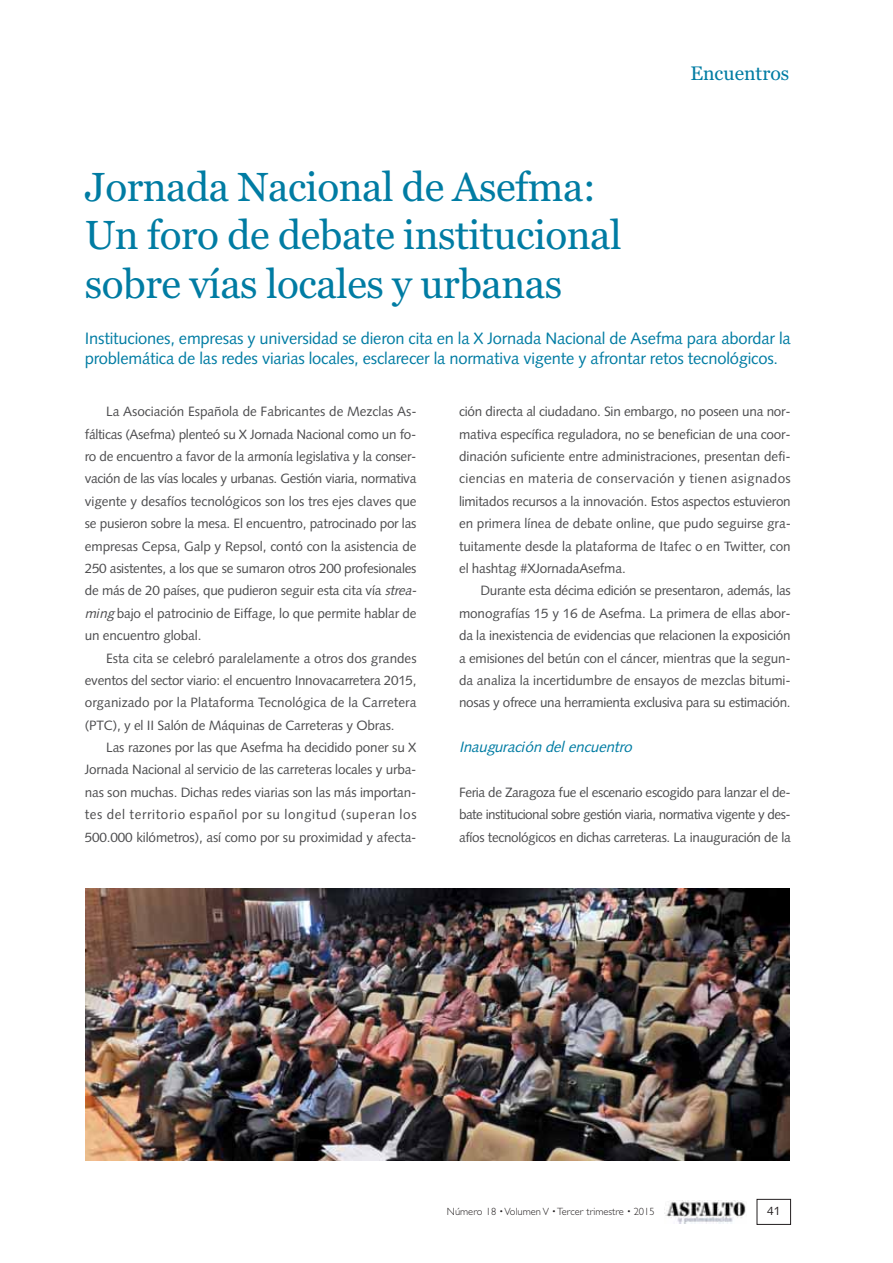
<style>
.page{position:relative;width:893px;height:1263px;background:#fff}
.page>*{position:absolute;margin:0;border:0;box-sizing:border-box;transform-origin:0 0}
.t1{font:40.5px/48.6px "Georgia";letter-spacing:-.01em;color:#007ca3}
.t2{font:19.5px "Georgia";color:#007ca3}
.t3{font:16.5px/19.8px "Syntax";letter-spacing:-.01em;color:#007ca3}
.t4{font:italic 15px "Syntax";color:#007ca3}
.t5{font:13.5px/22.4px "Syntax";letter-spacing:-.015em;color:#4c4c4e;text-align:justify}
.t6{font:12px "Syntax";color:#231f20}
.t7{font:300 10.5px "Gill Sans";color:#231f20}
.s1{font-style:italic}
</style>
<div class="page">
<img style="left:665px;top:1201px;width:81px;height:22px">
<div style="left:757px;top:1199px;width:34px;height:26px;border:1px solid #231f20"></div>
<img style="left:86px;top:889px;width:704px;height:272px">
<h1 class="t1" style="left:85px;top:166px;width:538px">Jornada Nacional de Asefma:<br>Un foro de debate institucional sobre vías locales y urbanas</h1>
<h2 class="t2" style="left:690px;top:65px;width:100px">Encuentros</h2>
<p class="t3" style="left:85px;top:330px;width:707px">Instituciones, empresas y universidad se dieron cita en la X Jornada Nacional de Asefma para abordar la problemática de las redes viarias locales, esclarecer la normativa vigente y afrontar retos tecnológicos.</p>
<p class="t5" style="left:85px;top:402px;width:336px;text-align:left;text-indent:21px">La Asociación Española de Fabricantes de Mezclas As&shy;fálticas (Asefma) plenteó su X Jornada Nacional como un fo&shy;ro de encuentro a favor de la armonía legislativa y la conser&shy;vación de las vías locales y urbanas. Gestión viaria, normativa vigente y desafíos tecnológicos son los tres ejes claves que se pusieron sobre la mesa. El encuentro, patrocinado por las empresas Cepsa, Galp y Repsol, contó con la asistencia de 250 asistentes, a los que se sumaron otros 200 profesionales de más de 20 países, que pudieron seguir esta cita vía <span class="s1">strea&shy;ming</span>bajo el patrocinio de Eiffage, lo que permite hablar de un encuentro global.</p>
<p class="t5" style="left:85px;top:648px;width:333px;text-indent:21px">Esta cita se celebró paralelamente a otros dos grandes eventos del sector viario: el encuentro Innovacarretera 2015, organizado por la Plataforma Tecnológica de la Carretera (PTC), y el II Salón de Máquinas de Carreteras y Obras.</p>
<p class="t5" style="left:85px;top:738px;width:333px;text-indent:21px">Las razones por las que Asefma ha decidido poner su X Jornada Nacional al servicio de las carreteras locales y urba&shy;nas son muchas. Dichas redes viarias son las más importan&shy;tes del territorio español por su longitud (superan los 500.000 kilómetros), así como por su proximidad y afecta-</p>
<p class="t5" style="left:459px;top:402px;width:333px">ción directa al ciudadano. Sin embargo, no poseen una nor&shy;mativa específica reguladora, no se benefician de una coor&shy;dinación suficiente entre administraciones, presentan defi&shy;ciencias en materia de conservación y tienen asignados limitados recursos a la innovación. Estos aspectos estuvieron en primera línea de debate online, que pudo seguirse gra&shy;tuitamente desde la plataforma de Itafec o en Twitter, con el hashtag #XJornadaAsefma.</p>
<p class="t5" style="left:459px;top:581px;width:333px;text-indent:21px">Durante esta décima edición se presentaron, además, las monografías 15 y 16 de Asefma. La primera de ellas abor&shy;da la inexistencia de evidencias que relacionen la exposición a emisiones del betún con el cáncer, mientras que la segun&shy;da analiza la incertidumbre de ensayos de mezclas bitumi&shy;nosas y ofrece una herramienta exclusiva para su estimación.</p>
<p class="t4" style="left:459px;top:741px;width:178px">Inauguración del encuentro</p>
<p class="t5" style="left:459px;top:782px;width:333px">Feria de Zaragoza fue el escenario escogido para lanzar el de&shy;bate institucional sobre gestión viaria, normativa vigente y des&shy;afíos tecnológicos en dichas carreteras. La inauguración de la</p>
<p class="t7" style="left:447px;top:1208px;width:209px">Número 18 Volumen V Tercer trimestre 2015</p>
<p class="t6" style="left:767px;top:1206px;width:15px">41</p>
</div>
